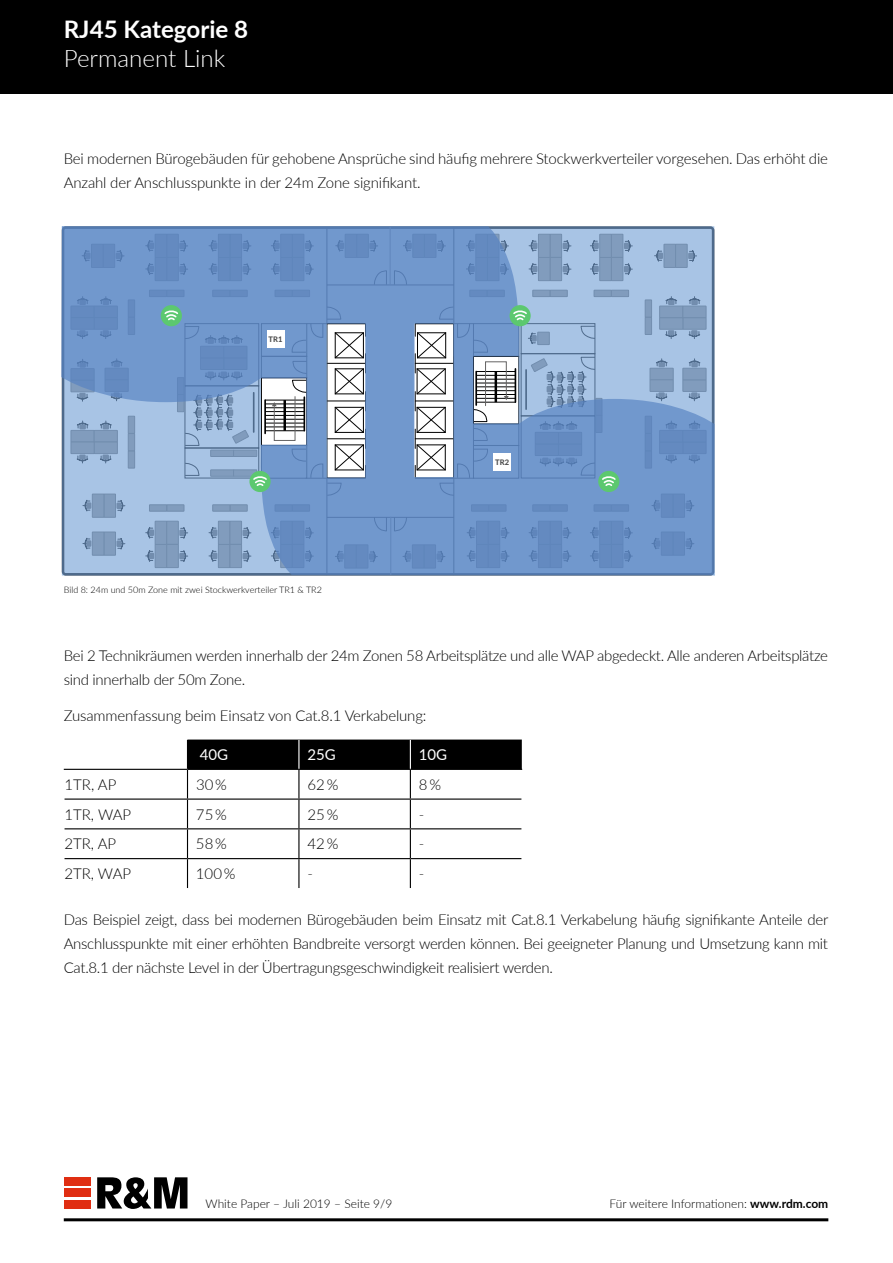
<style>
.page{position:relative;width:893px;height:1263px;background:#fff}
.page>*{position:absolute;margin:0;border:0;box-sizing:border-box;transform-origin:0 0}
.t1{font:700 24.15px "Lato";color:#fff}
.t2{font:300 24.15px "Lato";color:#fff}
.t3{font:300 15px/24px "Lato";letter-spacing:-.015em;color:#000}
.t4{font:15px "Lato";color:#fff}
.t5{font:300 12px "Lato";color:#000}
.t6{font:300 9px "Lato";color:#000}
.t7{font:800 7.5px "Lato";color:#4d4d4d}
.s1{font-weight:700}
</style>
<div class="page">
<hr style="left:64px;top:1218px;width:764px;height:3px;background:#000">
<div style="left:64px;top:1188px;width:27px;height:9px;background:#e02e12"></div>
<div style="left:64px;top:1177px;width:27px;height:9px;background:#e02e12"></div>
<div style="left:64px;top:1199px;width:27px;height:9px;background:#e02e12"></div>
<svg style="left:97px;top:1177px;width:90px;height:32px"></svg>
<div style="left:0;top:0;width:893px;height:94px;background:#000"></div>
<svg style="left:61px;top:226px;width:653px;height:349px;background:#7c9fcc"></svg>
<div style="left:161px;top:305px;width:21px;height:21px;background:#5cc86f;border-radius:50%"></div>
<svg style="left:163px;top:305px;width:203px;height:192px"></svg>
<div style="left:598px;top:471px;width:21px;height:21px;background:#5cc86f;border-radius:50%"></div>
<svg style="left:415px;top:305px;width:202px;height:192px"></svg>
<div style="left:267px;top:330px;width:18px;height:18px;background:#fff"></div>
<div style="left:493px;top:453px;width:18px;height:18px;background:#fff"></div>
<hr style="left:65px;top:798px;width:122px;height:2px;background:#000">
<hr style="left:65px;top:828px;width:122px;height:1px;background:#000">
<hr style="left:65px;top:858px;width:122px;height:1px;background:#000">
<hr style="left:64px;top:769px;width:123px;height:1px;background:#000">
<svg style="left:187px;top:739px;width:335px;height:149px"></svg>
<h1 class="t1" style="left:64px;top:12px;width:186px">RJ45 Kategorie 8</h1>
<h1 class="t2" style="left:64px;top:42px;width:163px">Permanent Link</h1>
<p class="t3" style="left:64px;top:146px;width:766px">Bei modernen Bürogebäuden für gehobene Ansprüche sind häufig mehrere Stockwerkverteiler vorgesehen. Das erhöht die<br>Anzahl der Anschlusspunkte in der 24m Zone signifikant.</p>
<p class="t7" style="left:269px;top:334px;width:15px">TR1</p>
<p class="t6" style="left:64px;top:583px;width:260px">Bild 8: 24m und 50m Zone mit zwei Stockwerkverteiler TR1 &amp; TR2</p>
<p class="t7" style="left:495px;top:456px;width:15px">TR2</p>
<p class="t3" style="left:64px;top:643px;width:766px">Bei 2 Technikräumen werden innerhalb der 24m Zonen 58 Arbeitsplätze und alle WAP abgedeckt. Alle anderen Arbeitsplätze sind innerhalb der 50m Zone.</p>
<p class="t3" style="left:64px;top:703px;width:364px">Zusammenfassung beim Einsatz von Cat.8.1 Verkabelung:</p>
<p class="t4" style="left:200px;top:744px;width:30px">40G</p>
<p class="t4" style="left:307px;top:744px;width:30px">25G</p>
<p class="t4" style="left:419px;top:744px;width:30px">10G</p>
<p class="t3" style="left:65px;top:772px;width:53px">1TR, AP</p>
<p class="t3" style="left:196px;top:772px;width:32px">30 %</p>
<p class="t3" style="left:307px;top:772px;width:32px">62 %</p>
<p class="t3" style="left:419px;top:772px;width:24px">8 %</p>
<p class="t3" style="left:64px;top:802px;width:68px">1TR, WAP</p>
<p class="t3" style="left:196px;top:802px;width:32px">75 %</p>
<p class="t3" style="left:307px;top:802px;width:32px">25 %</p>
<p class="t3" style="left:419px;top:802px;width:7px">-</p>
<p class="t3" style="left:64px;top:831px;width:53px">2TR, AP</p>
<p class="t3" style="left:196px;top:831px;width:32px">58 %</p>
<p class="t3" style="left:307px;top:831px;width:32px">42 %</p>
<p class="t3" style="left:419px;top:831px;width:7px">-</p>
<p class="t3" style="left:64px;top:861px;width:68px">2TR, WAP</p>
<p class="t3" style="left:196px;top:861px;width:41px">100 %</p>
<p class="t3" style="left:307px;top:861px;width:7px">-</p>
<p class="t3" style="left:419px;top:861px;width:7px">-</p>
<p class="t3" style="left:64px;top:907px;width:766px;text-align:justify">Das Beispiel zeigt, dass bei modernen Bürogebäuden beim Einsatz mit Cat.8.1 Verkabelung häufig signifikante Anteile der Anschlusspunkte mit einer erhöhten Bandbreite versorgt werden können. Bei geeigneter Planung und Umsetzung kann mit Cat.8.1 der nächste Level in der Übertragungsgeschwindigkeit realisiert werden.</p>
<p class="t5" style="left:206px;top:1195px;width:188px">White Paper – Juli 2019 – Seite 9/9</p>
<p class="t5" style="left:609px;top:1195px;width:220px">Für weitere Informationen: <span class="s1">www.rdm.com</span></p>
</div>
